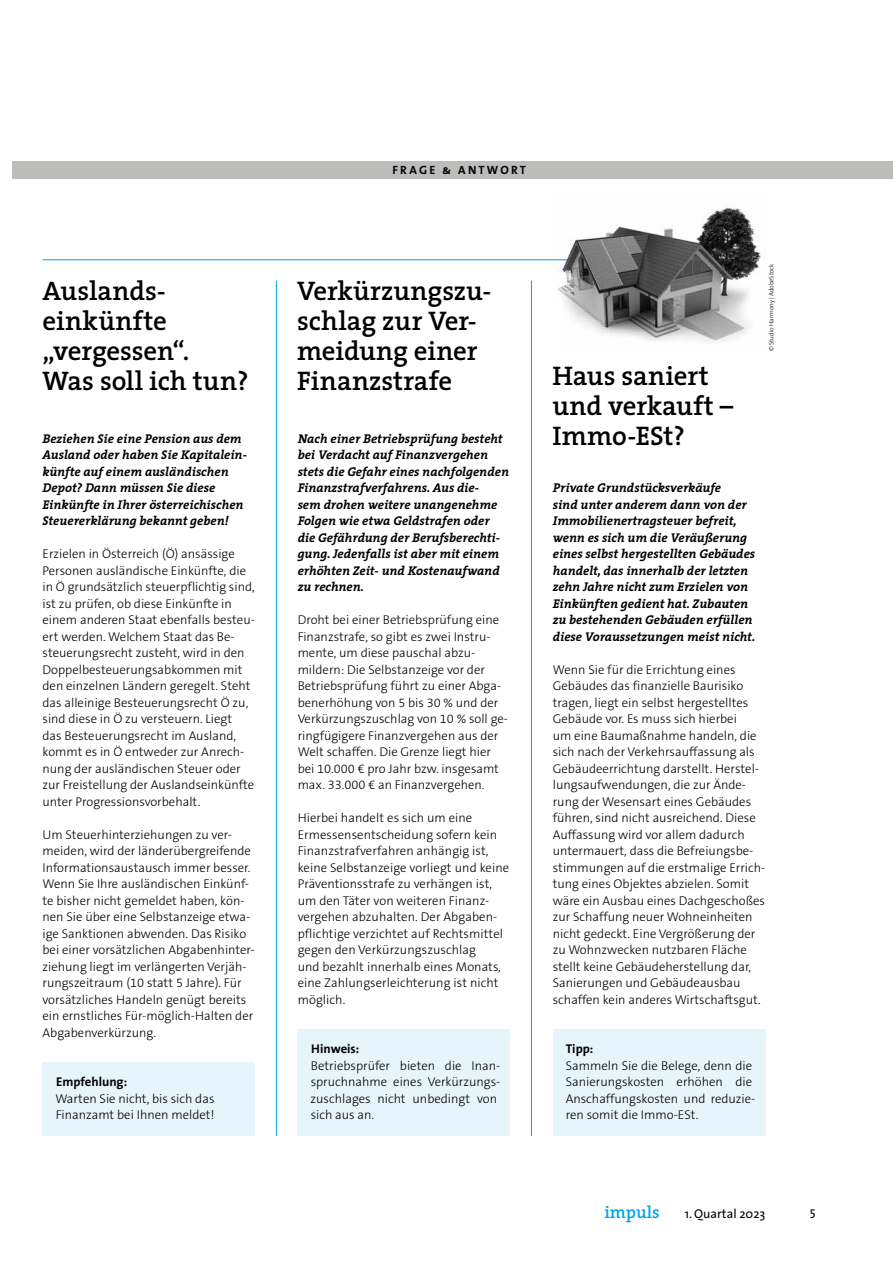
<style>
.page{position:relative;width:893px;height:1263px;background:#fff}
.page>*{position:absolute;margin:0;border:0;box-sizing:border-box;transform-origin:0 0}
.t1{font:600 27px/30px "The Serif";letter-spacing:-.005em;color:#000}
.t2{font:600 17.25px "The Serif";color:#00a4e2}
.t3{font:300 12.75px/16.5px "The Sans B3";color:#000}
.t4{font:italic 700 12.75px/16.5px "The Serif";color:#000}
.t5{font:700 12.75px "The Sans";color:#000}
.t6{font:12.75px "The Sans";color:#000}
.t7{font:12.75px "The Sans Caps";color:#000}
.t8{font:12px "The Sans Bold Caps";letter-spacing:.19em;color:#000}
.t9{font:300 6.45px "The Sans";letter-spacing:-.01em;color:#000}
</style>
<div class="page">
<img style="left:552px;top:207px;width:209px;height:136px">
<hr style="left:276px;top:281px;width:1px;height:855px;background:#00a4e2">
<hr style="left:531px;top:281px;width:1px;height:855px;background:#00a4e2">
<hr style="left:43px;top:259px;width:524px;height:1px;background:#00a4e2">
<div style="left:13px;top:162px;width:880px;height:17px;background:#bcbcba"></div>
<div style="left:43px;top:1062px;width:212px;height:74px;background:#e6f4fc"></div>
<div style="left:298px;top:1029px;width:212px;height:107px;background:#e6f4fc"></div>
<div style="left:553px;top:1029px;width:212px;height:107px;background:#e6f4fc"></div>
<h1 class="t1" style="left:43px;top:276px;width:208px">Auslands&shy;einkünfte „vergessen“.<br>Was soll ich tun?</h1>
<p class="t4" style="left:43px;top:430px;width:206px">Beziehen Sie eine Pension aus dem Ausland oder haben Sie Kapitalein&shy;künfte auf einem ausländischen Depot? Dann müssen Sie diese Einkünfte in Ihrer österreichischen Steuererklärung bekannt geben!</p>
<p class="t3" style="left:43px;top:546px;width:214px">Erzielen in Österreich (Ö) ansässige Personen ausländische Einkünfte, die in Ö grundsätzlich steuerpflichtig sind, ist zu prüfen, ob diese Einkünfte in einem anderen Staat ebenfalls besteu&shy;ert werden. Welchem Staat das Be&shy;steuerungsrecht zusteht, wird in den Doppelbesteuerungsabkommen mit den einzelnen Ländern geregelt. Steht das alleinige Besteuerungsrecht Ö zu, sind diese in Ö zu versteuern. Liegt<br>das Besteuerungsrecht im Ausland, kommt es in Ö entweder zur Anrech&shy;nung der ausländischen Steuer oder zur Freistellung der Auslandseinkünfte unter Progressionsvorbehalt.</p>
<p class="t3" style="left:43px;top:827px;width:214px">Um Steuerhinterziehungen zu ver&shy;meiden, wird der länderübergreifende Informationsaustausch immer besser.<br>Wenn Sie Ihre ausländischen Einkünf&shy;te bisher nicht gemeldet haben, kön&shy;nen Sie über eine Selbstanzeige etwa&shy;ige Sanktionen abwenden. Das Risiko bei einer vorsätzlichen Abgabenhinter&shy;ziehung liegt im verlängerten Verjäh&shy;rungszeitraum (10 statt 5 Jahre). Für vorsätzliches Handeln genügt bereits ein ernstliches Für-möglich-Halten der Abgabenverkürzung.</p>
<p class="t5" style="left:56px;top:1071px;width:73px">Empfehlung:</p>
<p class="t3" style="left:56px;top:1091px;width:161px">Warten Sie nicht, bis sich das<br>Finanzamt bei Ihnen meldet!</p>
<p class="t8" style="left:392px;top:160px;width:135px">FRAGE &amp; ANTWORT</p>
<h1 class="t1" style="left:297px;top:276px;width:196px">Verkürzungszu&shy;schlag zur Ver&shy;meidung einer<br>Finanzstrafe</h1>
<p class="t4" style="left:298px;top:430px;width:213px">Nach einer Betriebsprüfung besteht bei Verdacht auf Finanzvergehen stets die Gefahr eines nachfolgenden<br>Finanzstrafverfahrens. Aus die-<br>sem drohen weitere unangenehme<br>Folgen wie etwa Geldstrafen oder die Gefährdung der Berufsberechti&shy;gung. Jedenfalls ist aber mit einem erhöhten Zeit- und Kostenaufwand zu rechnen.</p>
<p class="t3" style="left:298px;top:612px;width:212px">Droht bei einer Betriebsprüfung eine Finanzstrafe, so gibt es zwei Instru&shy;mente, um diese pauschal abzu&shy;mildern: Die Selbstanzeige vor der Betriebsprüfung führt zu einer Abga&shy;benerhöhung von 5 bis 30 % und der Verkürzungszuschlag von 10 % soll ge&shy;ringfügigere Finanzvergehen aus der Welt schaffen. Die Grenze liegt hier bei 10.000 € pro Jahr bzw. insgesamt max. 33.000 € an Finanzvergehen.</p>
<p class="t3" style="left:298px;top:810px;width:213px">Hierbei handelt es sich um eine Ermessensentscheidung sofern kein Finanzstrafverfahren anhängig ist, keine Selbstanzeige vorliegt und keine Präventionsstrafe zu verhängen ist, um den Täter von weiteren Finanz&shy;vergehen abzuhalten. Der Abgaben&shy;pflichtige verzichtet auf Rechtsmittel gegen den Verkürzungszuschlag<br>und bezahlt innerhalb eines Monats, eine Zahlungserleichterung ist nicht möglich.</p>
<p class="t5" style="left:311px;top:1038px;width:50px">Hinweis:</p>
<p class="t3" style="left:311px;top:1058px;width:191px">Betriebsprüfer bieten die Inan&shy;spruchnahme eines Verkürzungs&shy;zuschlages nicht unbedingt von sich aus an.</p>
<h1 class="t1" style="left:552px;top:360px;width:182px">Haus saniert und verkauft –<br>Immo-ESt?</h1>
<p class="t9" style="left:766px;top:351px;width:89px;rotate:-90deg">© Studio Harmony | AdobeStock</p>
<p class="t4" style="left:553px;top:479px;width:204px">Private Grundstücksverkäufe<br>sind unter anderem dann von der Immobilienertragsteuer befreit, wenn es sich um die Veräußerung eines selbst hergestellten Gebäudes handelt, das innerhalb der letzten zehn Jahre nicht zum Erzielen von Einkünften gedient hat. Zubauten zu bestehenden Gebäuden erfüllen diese Voraussetzungen meist nicht.</p>
<p class="t3" style="left:553px;top:662px;width:214px">Wenn Sie für die Errichtung eines Gebäudes das finanzielle Baurisiko tragen, liegt ein selbst hergestelltes Gebäude vor. Es muss sich hierbei<br>um eine Baumaßnahme handeln, die sich nach der Verkehrsauffassung als Gebäudeerrichtung darstellt. Herstel&shy;lungsaufwendungen, die zur Ände&shy;rung der Wesensart eines Gebäudes führen, sind nicht ausreichend. Diese Auffassung wird vor allem dadurch untermauert, dass die Befreiungsbe&shy;stimmungen auf die erstmalige Errich&shy;tung eines Objektes abzielen. Somit wäre ein Ausbau eines Dachgeschoßes zur Schaffung neuer Wohneinheiten nicht gedeckt. Eine Vergrößerung der zu Wohnzwecken nutzbaren Fläche stellt keine Gebäudeherstellung dar, Sanierungen und Gebäudeausbau schaffen kein anderes Wirtschaftsgut.</p>
<p class="t5" style="left:566px;top:1038px;width:29px">Tipp:</p>
<p class="t3" style="left:566px;top:1058px;width:191px">Sammeln Sie die Belege, denn die<br>Sanierungskosten erhöhen die<br>Anschaffungskosten und reduzie&shy;ren somit die Immo-ESt.</p>
<h2 class="t2" style="left:604px;top:1198px;width:57px">impuls</h2>
<p class="t6" style="left:685px;top:1203px;width:82px">1. Quartal 2023</p>
<p class="t7" style="left:810px;top:1203px;width:7px">5</p>
</div>
